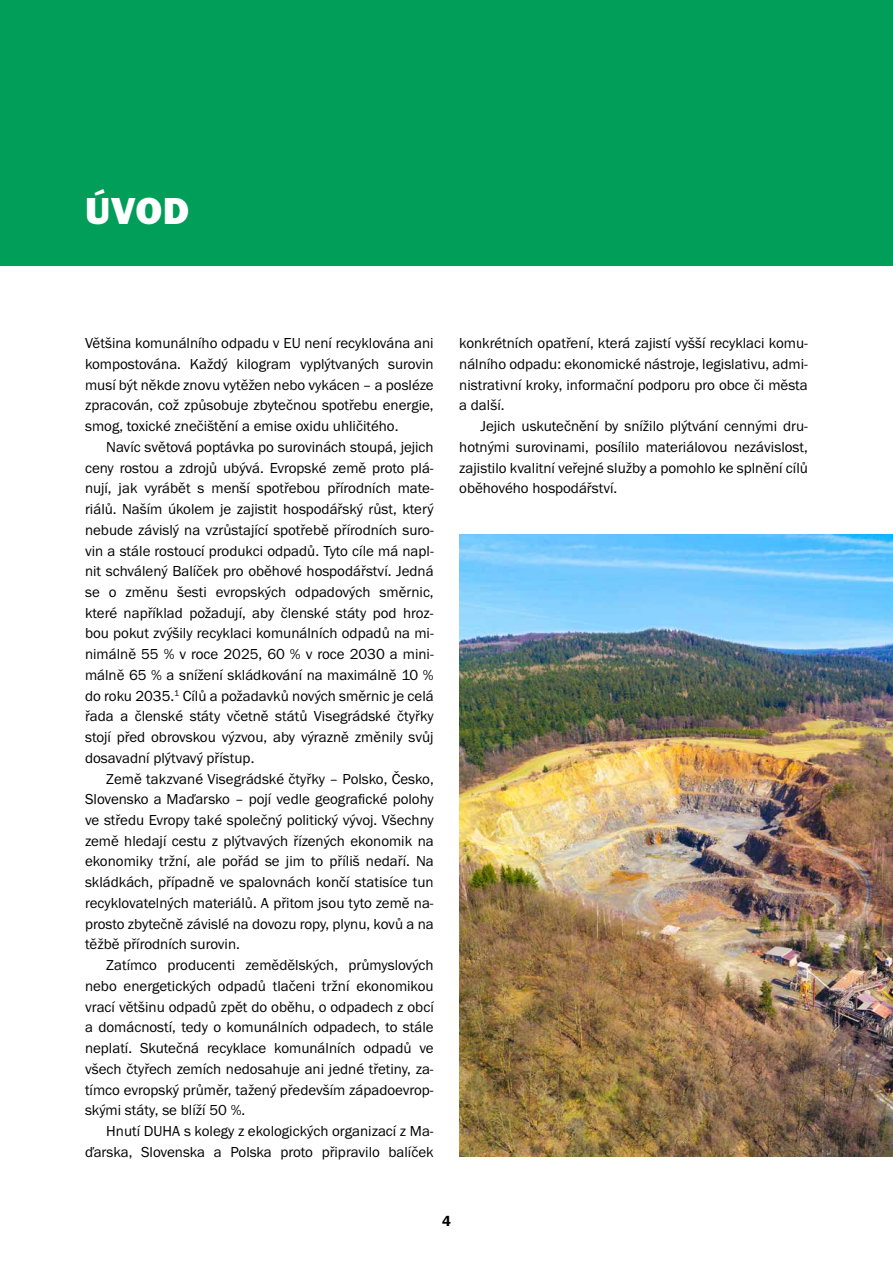
<style>
.page{position:relative;width:893px;height:1263px;background:#fff}
.page>*{position:absolute;margin:0;border:0;box-sizing:border-box;transform-origin:0 0}
.t1{font:39px "Franklin Got Itc TOT Hea";color:#fff}
.t2{font:15px/20.7px "Franklin Got Itc TOT Boo";color:#000;text-align:justify}
.t3{font:15px "Franklin Got Itc TOT Dem";color:#000}
</style>
<div class="page">
<div style="left:0;top:0;width:893px;height:265px;background:#009e59"></div>
<img style="left:459px;top:535px;width:434px;height:622px">
<h1 class="t1" style="left:85px;top:188px;width:106px">ÚVOD</h1>
<p class="t2" style="left:85px;top:333px;width:350px">Většina komunálního odpadu v EU není recyklována ani kompostována. Každý kilogram vyplýtvaných surovin musí být někde znovu vytěžen nebo vykácen – a posléze zpracován, což způsobuje zbytečnou spotřebu energie, smog, toxické znečištění a emise oxidu uhličitého.</p>
<p class="t2" style="left:85px;top:437px;width:350px;text-indent:21px">Navíc světová poptávka po surovinách stoupá, jejich ceny rostou a zdrojů ubývá. Evropské země proto plá&shy;nují, jak vyrábět s menší spotřebou přírodních mate&shy;riálů. Naším úkolem je zajistit hospodářský růst, který nebude závislý na vzrůstající spotřebě přírodních suro&shy;vin a stále rostoucí produkci odpadů. Tyto cíle má napl&shy;nit schválený Balíček pro oběhové hospodářství. Jedná se o změnu šesti evropských odpadových směrnic, které například požadují, aby členské státy pod hroz&shy;bou pokut zvýšily recyklaci komunálních odpadů na mi&shy;nimálně 55 % v roce 2025, 60 % v roce 2030 a mini&shy;málně 65 % a snížení skládkování na maximálně 10 % do roku 2035.<sup>1</sup> Cílů a požadavků nových směrnic je celá řada a členské státy včetně států Visegrádské čtyřky stojí před obrovskou výzvou, aby výrazně změnily svůj dosavadní plýtvavý přístup.</p>
<p class="t2" style="left:85px;top:768px;width:350px;text-indent:21px">Země takzvané Visegrádské čtyřky – Polsko, Česko, Slovensko a Maďarsko – pojí vedle geografické polohy ve středu Evropy také společný politický vývoj. Všechny země hledají cestu z plýtvavých řízených ekonomik na ekonomiky tržní, ale pořád se jim to příliš nedaří. Na skládkách, případně ve spalovnách končí statisíce tun recyklovatelných materiálů. A přitom jsou tyto země na&shy;prosto zbytečně závislé na dovozu ropy, plynu, kovů a na těžbě přírodních surovin.</p>
<p class="t2" style="left:85px;top:955px;width:350px;text-indent:21px">Zatímco producenti zemědělských, průmyslových nebo energetických odpadů tlačeni tržní ekonomikou vrací většinu odpadů zpět do oběhu, o odpadech z obcí a domácností, tedy o komunálních odpadech, to stále neplatí. Skutečná recyklace komunálních odpadů ve všech čtyřech zemích nedosahuje ani jedné třetiny, za&shy;tímco evropský průměr, tažený především západoevrop&shy;skými státy, se blíží 50 %.</p>
<p class="t2" style="left:85px;top:1121px;width:350px;text-align:right">Hnutí DUHA s kolegy z ekologických organizací z Ma&shy;ďarska, Slovenska a Polska proto připravilo balíček</p>
<p class="t2" style="left:459px;top:333px;width:350px">konkrétních opatření, která zajistí vyšší recyklaci komu&shy;nálního odpadu: ekonomické nástroje, legislativu, admi&shy;nistrativní kroky, informační podporu pro obce či města a další.</p>
<p class="t2" style="left:459px;top:416px;width:350px;text-indent:21px">Jejich uskutečnění by snížilo plýtvání cennými dru&shy;hotnými surovinami, posílilo materiálovou nezávislost, zajistilo kvalitní veřejné služby a pomohlo ke splnění cílů oběhového hospodářství.</p>
<p class="t3" style="left:442px;top:1213px;width:10px">4</p>
</div>
